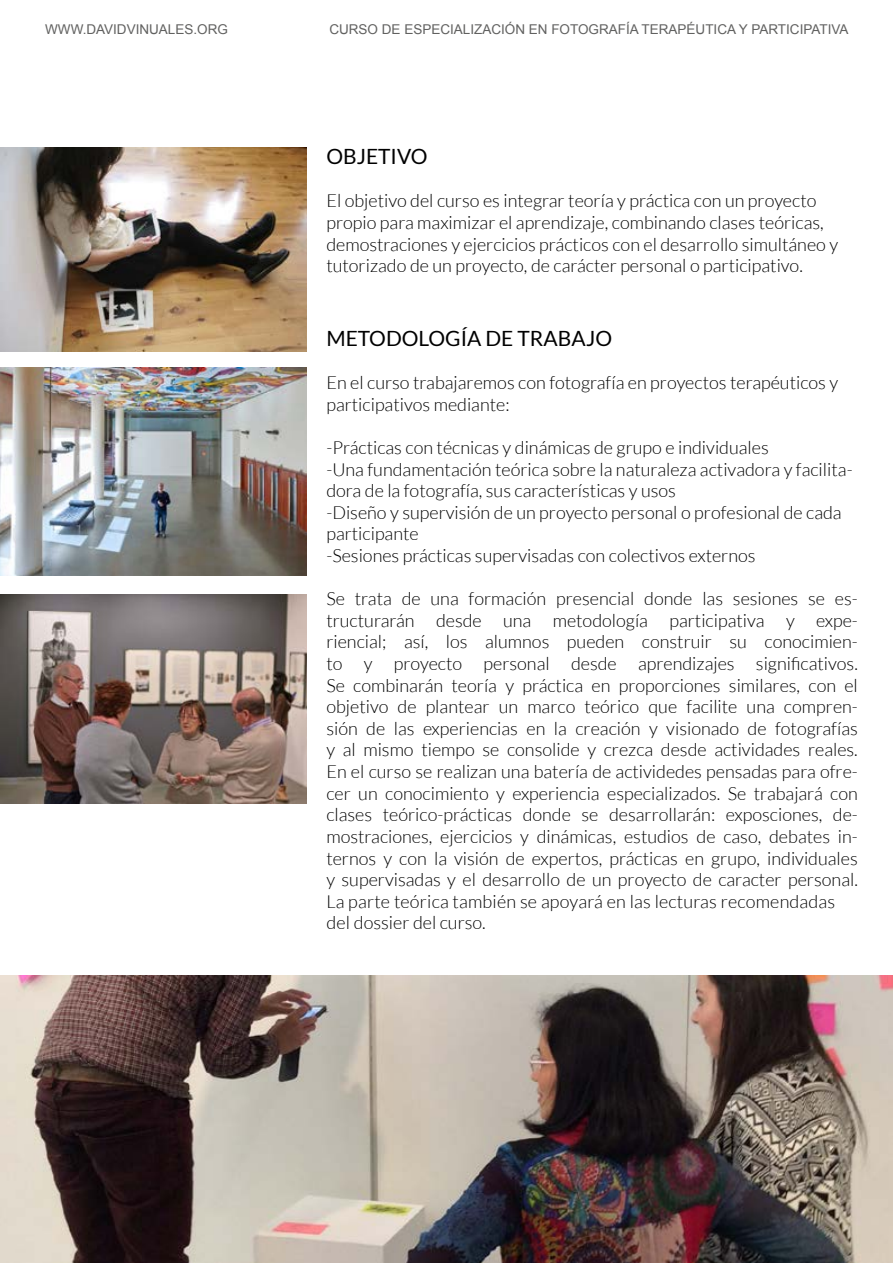
<style>
.page{position:relative;width:893px;height:1263px;background:#fff}
.page>*{position:absolute;margin:0;border:0;box-sizing:border-box;transform-origin:0 0}
.t1{font:21px "Lato";color:#000}
.t2{font:300 18px/21.6px "Lato";color:#000}
.t3{font:13.5px "Arial";color:#616160}
</style>
<div class="page">
<img style="left:0;top:976px;width:893px;height:287px">
<img style="left:0;top:147px;width:306px;height:204px">
<img style="left:0;top:367px;width:306px;height:209px">
<img style="left:0;top:595px;width:306px;height:208px">
<p class="t3" style="left:45px;top:21px;width:184px">WWW.DAVIDVINUALES.ORG</p>
<p class="t3" style="left:329px;top:21px;width:521px">CURSO DE ESPECIALIZACIÓN EN FOTOGRAFÍA TERAPÉUTICA Y PARTICIPATIVA</p>
<p class="t1" style="left:326px;top:145px;width:103px">OBJETIVO</p>
<p class="t2" style="left:326px;top:190px;width:513px">El objetivo del curso es integrar teoría y práctica con un proyecto propio para maximizar el aprendizaje, combinando clases teóricas, demostraciones y ejercicios prácticos con el desarrollo simultáneo y tutorizado de un proyecto, de carácter personal o participativo.</p>
<p class="t1" style="left:326px;top:327px;width:287px">METODOLOGÍA DE TRABAJO</p>
<p class="t2" style="left:326px;top:372px;width:513px">En el curso trabajaremos con fotografía en proyectos terapéuticos y participativos mediante:</p>
<p class="t2" style="left:326px;top:437px;width:528px">-Prácticas con técnicas y dinámicas de grupo e individuales<br>-Una fundamentación teórica sobre la naturaleza activadora y facilita&shy;dora de la fotografía, sus características y usos<br>-Diseño y supervisión de un proyecto personal o profesional de cada participante<br>-Sesiones prácticas supervisadas con colectivos externos</p>
<p class="t2" style="left:326px;top:588px;width:533px">Se trata de una formación presencial donde las sesiones se es&shy;tructurarán desde una metodología participativa y expe&shy;riencial; así, los alumnos pueden construir su conocimien&shy;to y proyecto personal desde aprendizajes significativos.<br>Se combinarán teoría y práctica en proporciones similares, con el objetivo de plantear un marco teórico que facilite una compren&shy;sión de las experiencias en la creación y visionado de fotografías y al mismo tiempo se consolide y crezca desde actividades reales.<br>En el curso se realizan una batería de actividedes pensadas para ofre&shy;cer un conocimiento y experiencia especializados. Se trabajará con clases teórico-prácticas donde se desarrollarán: exposciones, de&shy;mostraciones, ejercicios y dinámicas, estudios de caso, debates in&shy;ternos y con la visión de expertos, prácticas en grupo, individuales y supervisadas y el desarrollo de un proyecto de caracter personal.<br>La parte teórica también se apoyará en las lecturas recomendadas del dossier del curso.</p>
</div>
